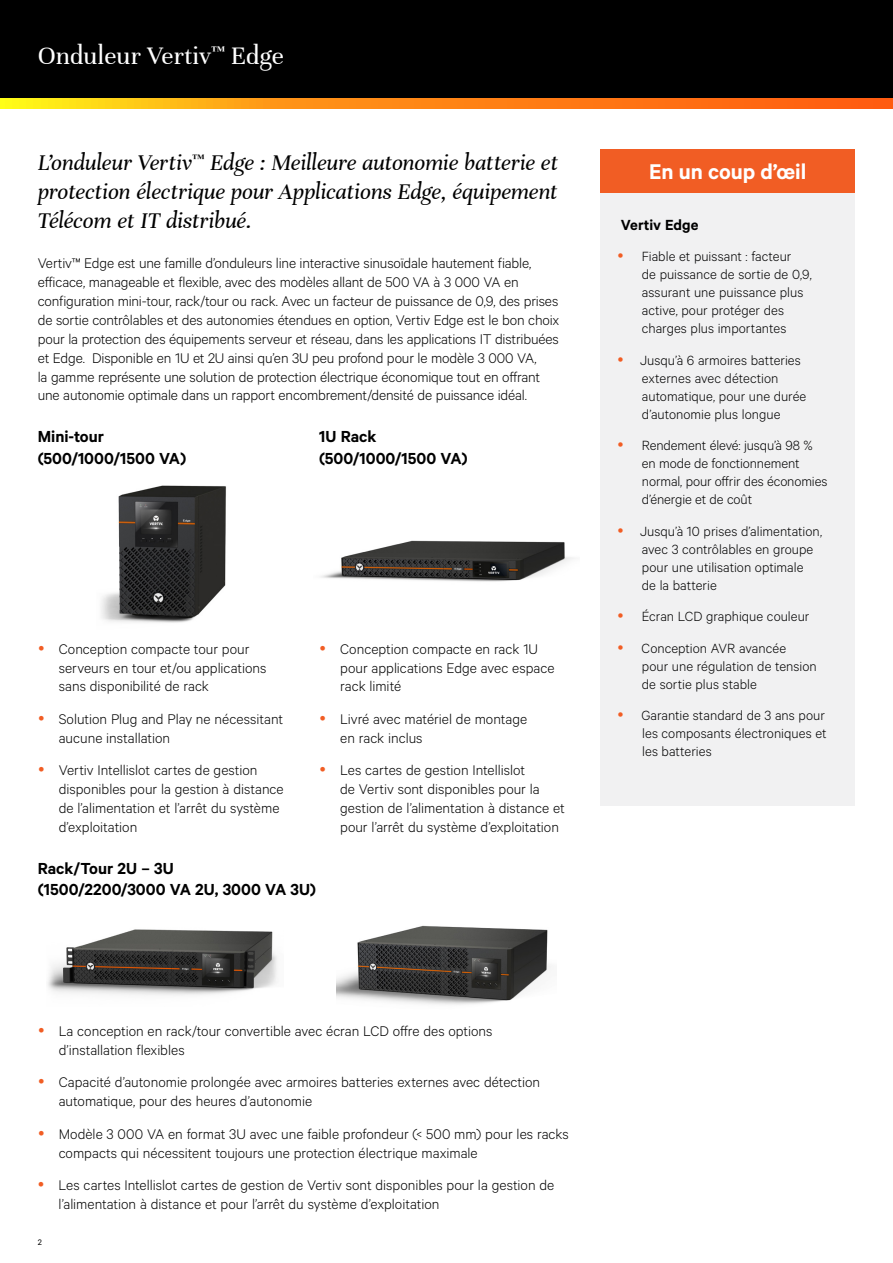
<style>
.page{position:relative;width:893px;height:1263px;background:#fff}
.page>*{position:absolute;margin:0;border:0;box-sizing:border-box;transform-origin:0 0}
.t1{font:27px "Unna";color:#fff}
.t2{font:italic 24px/28.8px "Unna";letter-spacing:-.01em;color:#000;text-align:justify}
.t3{font:600 24px "Calibre";color:#fff}
.t4{font:600 18px/21.6px "Calibre";color:#000}
.t5{font:600 16.5px "Calibre";color:#000}
.t6{font:300 15.75px/18.9px "Calibre";letter-spacing:-.005em;color:#000}
.t7{font:300 15px/18px "Calibre";color:#000}
.t8{font:9px "Calibre";color:#000}
</style>
<div class="page">
<div style="left:0;top:0;width:893px;height:108px;background:#000"></div>
<svg style="left:0;top:98px;width:893px;height:11px;background:#ff9014"></svg>
<img style="left:48px;top:929px;width:229px;height:67px">
<div style="left:601px;top:193px;width:254px;height:613px;background:#f1f1f2"></div>
<div style="left:601px;top:149px;width:254px;height:44px;background:#f15d24"></div>
<img style="left:321px;top:540px;width:253px;height:42px">
<img style="left:101px;top:485px;width:125px;height:138px">
<img style="left:336px;top:925px;width:215px;height:80px">
<h1 class="t1" style="left:38px;top:40px;width:248px">Onduleur Vertiv<sup>™</sup> Edge</h1>
<h2 class="t2" style="left:38px;top:149px;width:522px">L’onduleur Vertiv<sup>™</sup> Edge : Meilleure autonomie batterie et protection électrique pour Applications Edge, équipement Télécom et IT distribué.</h2>
<p class="t6" style="left:38px;top:253px;width:523px">Vertiv™ Edge est une famille d’onduleurs line interactive sinusoïdale hautement fiable, efficace, manageable et flexible, avec des modèles allant de 500 VA à 3 000 VA en configuration mini-tour, rack/tour ou rack. Avec un facteur de puissance de 0,9, des prises de sortie contrôlables et des autonomies étendues en option, Vertiv Edge est le bon choix pour la protection des équipements serveur et réseau, dans les applications IT distribuées et Edge. Disponible en 1U et 2U ainsi qu’en 3U peu profond pour le modèle 3 000 VA,<br>la gamme représente une solution de protection électrique économique tout en offrant une autonomie optimale dans un rapport encombrement/densité de puissance idéal.</p>
<p class="t4" style="left:38px;top:425px;width:150px">Mini-tour (500/1000/1500 VA)</p>
<p class="t4" style="left:319px;top:425px;width:150px">1U Rack (500/1000/1500 VA)</p>
<p class="t6" style="left:59px;top:638px;width:209px">Conception compacte tour pour serveurs en tour et/ou applications sans disponibilité de rack</p>
<p class="t6" style="left:59px;top:709px;width:226px">Solution Plug and Play ne nécessitant aucune installation</p>
<p class="t6" style="left:59px;top:760px;width:227px">Vertiv Intellislot cartes de gestion disponibles pour la gestion à distance de l’alimentation et l’arrêt du système d’exploitation</p>
<p class="t6" style="left:340px;top:638px;width:216px">Conception compacte en rack 1U pour applications Edge avec espace rack limité</p>
<p class="t6" style="left:340px;top:709px;width:189px">Livré avec matériel de montage en rack inclus</p>
<p class="t6" style="left:340px;top:760px;width:226px">Les cartes de gestion Intellislot<br>de Vertiv sont disponibles pour la gestion de l’alimentation à distance et pour l’arrêt du système d’exploitation</p>
<p class="t4" style="left:38px;top:857px;width:280px">Rack/Tour 2U – 3U<br>(1500/2200/3000 VA 2U, 3000 VA 3U)</p>
<p class="t8" style="left:38px;top:1236px;width:6px">2</p>
<p class="t6" style="left:59px;top:1021px;width:435px">La conception en rack/tour convertible avec écran LCD offre des options d’installation flexibles</p>
<p class="t6" style="left:59px;top:1072px;width:483px">Capacité d’autonomie prolongée avec armoires batteries externes avec détection automatique, pour des heures d’autonomie</p>
<p class="t6" style="left:59px;top:1124px;width:512px">Modèle 3 000 VA en format 3U avec une faible profondeur (&lt; 500 mm) pour les racks compacts qui nécessitent toujours une protection électrique maximale</p>
<p class="t6" style="left:59px;top:1175px;width:497px">Les cartes Intellislot cartes de gestion de Vertiv sont disponibles pour la gestion de l’alimentation à distance et pour l’arrêt du système d’exploitation</p>
<h2 class="t3" style="left:649px;top:157px;width:159px">En un coup d’œil</h2>
<p class="t5" style="left:621px;top:215px;width:79px">Vertiv Edge</p>
<p class="t7" style="left:642px;top:247px;width:171px">Fiable et puissant : facteur<br>de puissance de sortie de 0,9, assurant une puissance plus active, pour protéger des charges plus importantes</p>
<p class="t7" style="left:640px;top:350px;width:168px">Jusqu’à 6 armoires batteries externes avec détection automatique, pour une durée d’autonomie plus longue</p>
<p class="t7" style="left:642px;top:436px;width:187px">Rendement élevé: jusqu’à 98 % en mode de fonctionnement normal, pour offrir des économies d’énergie et de coût</p>
<p class="t7" style="left:640px;top:521px;width:184px">Jusqu’à 10 prises d’alimentation, avec 3 contrôlables en groupe pour une utilisation optimale<br>de la batterie</p>
<p class="t7" style="left:642px;top:600px;width:169px;line-height:31.5px">Écran LCD graphique couleur<br>Conception AVR avancée</p>
<p class="t7" style="left:642px;top:656px;width:176px">pour une régulation de tension de sortie plus stable</p>
<p class="t7" style="left:641px;top:706px;width:187px;text-align:justify">Garantie standard de 3 ans pour les composants électroniques et les batteries</p>
</div>
